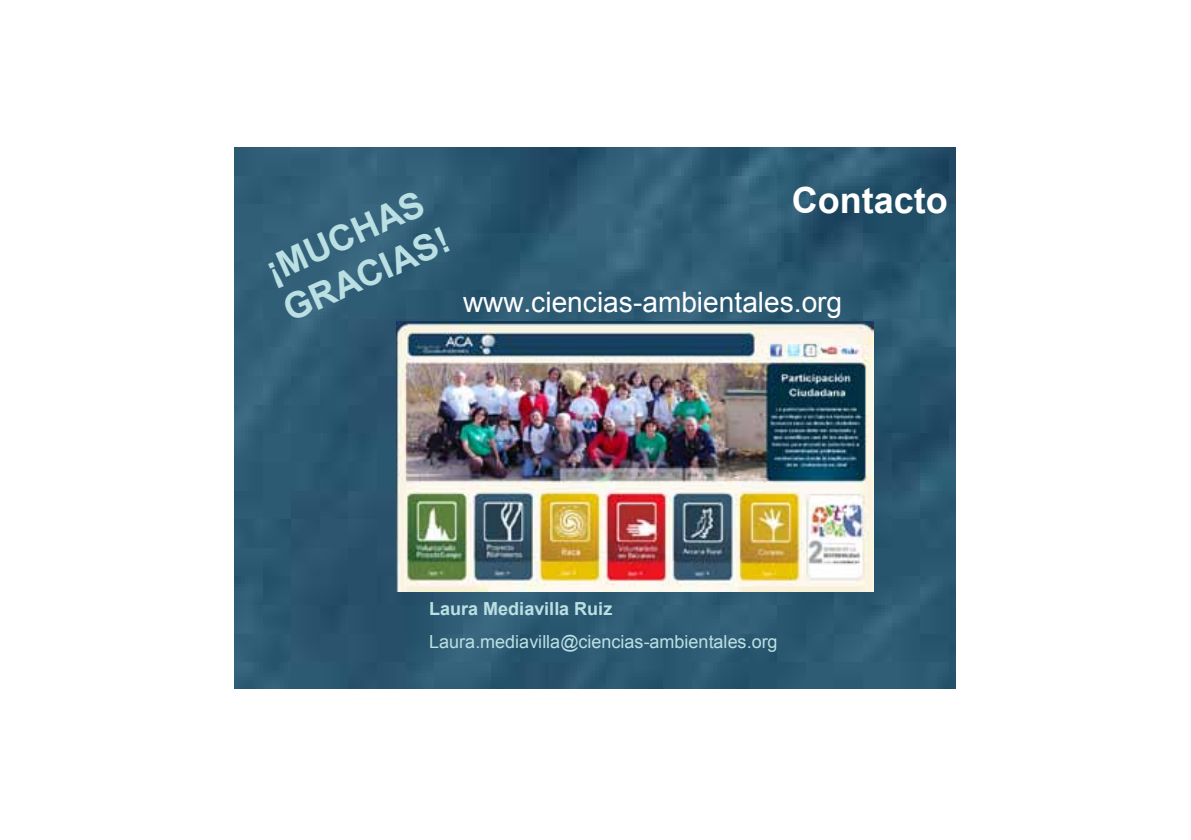
<style>
.page{position:relative;width:1191px;height:840px;background:#fff}
.page>*{position:absolute;margin:0;border:0;box-sizing:border-box;transform-origin:0 0}
.t1{font:700 36px/43.4px "Arial";color:#bbe0e3}
.t2{font:700 36px "Arial";color:#fff}
.t3{font:28px "Arial";color:#fff}
.t4{font:18px "Arial";letter-spacing:.005em;color:#bbe0e3}
.t5{font:700 18px "Arial";color:#bbe0e3}
</style>
<div class="page">
<img style="left:235px;top:147px;width:720px;height:540px">
<img style="left:396px;top:321px;width:477px;height:270px">
<h1 class="t1" style="left:259px;top:252px;width:180px;rotate:-24deg">¡MUCHAS<br>GRACIAS!</h1>
<h1 class="t2" style="left:792px;top:176px;width:157px">Contacto</h1>
<h2 class="t3" style="left:463px;top:284px;width:380px">www.ciencias-ambientales.org</h2>
<p class="t5" style="left:429px;top:597px;width:185px">Laura Mediavilla Ruiz</p>
<p class="t4" style="left:429px;top:629px;width:350px">Laura.mediavilla@ciencias-ambientales.org</p>
</div>
